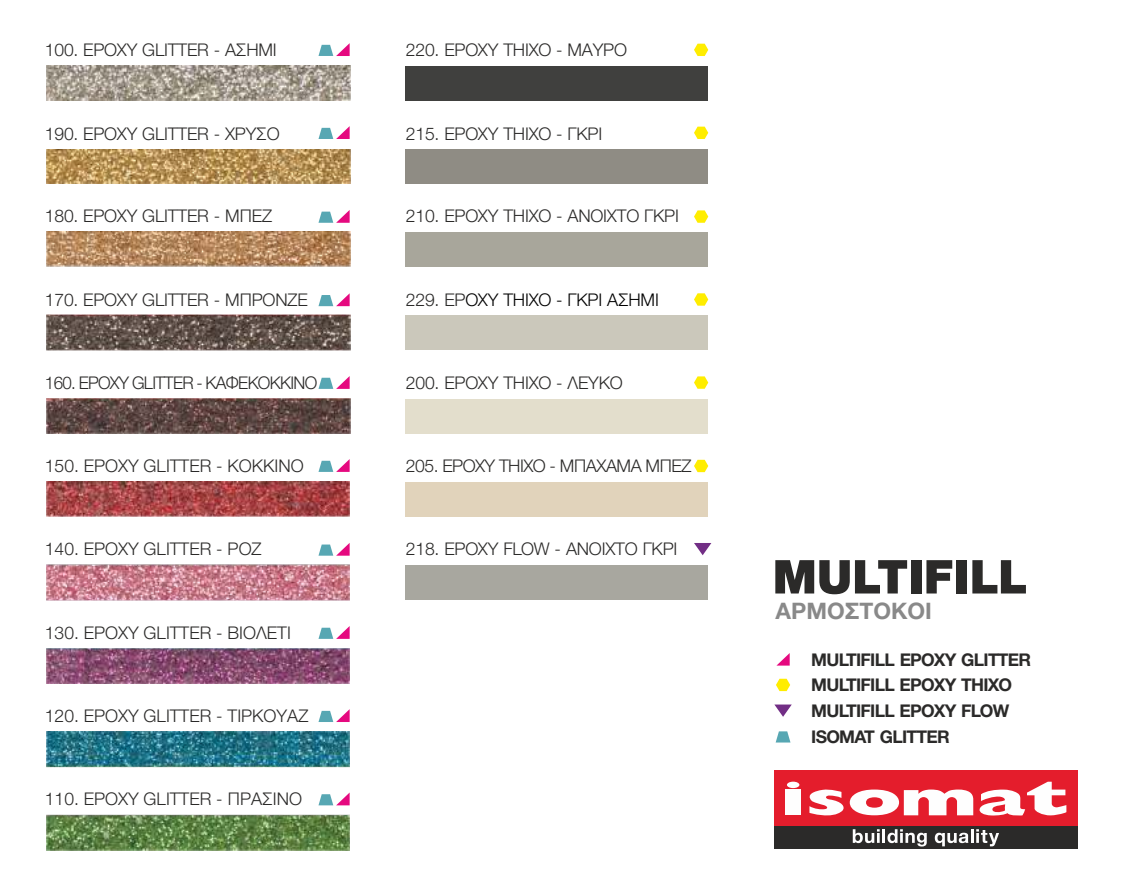
<style>
.page{position:relative;width:1124px;height:893px;background:#fff}
.page>*{position:absolute;margin:0;border:0;box-sizing:border-box;transform-origin:0 0}
.t1{font:700 22.75px "Helvetica Neue LTW1 G";color:#898989}
.t2{font:300 17.5px "Helvetica Neue LTW1 G";letter-spacing:-.01em;color:#2b2a29}
.t3{font:700 17.5px/25.6px "Helvetica Neue LTW1 G";letter-spacing:-.04em;color:#2b2a29}
.t4{font:300 17.5px "Helvetica Neue LTW1 G";letter-spacing:-.04em;color:#2b2a29}
.t5{font:300 17.5px "Helvetica Neue LTW1 G";letter-spacing:-.03em;color:#2b2a29}
.t6{font:300 17.5px "Helvetica Neue LTW1 G";letter-spacing:-.01em;color:#000}
.s1{color:#2b2a29}
</style>
<div class="page">
<div style="left:405px;top:399px;width:303px;height:34px;background:#e3decc"></div>
<svg style="left:694px;top:376px;width:14px;height:13px"></svg>
<div style="left:405px;top:482px;width:303px;height:34px;background:#e1d3bb"></div>
<svg style="left:694px;top:460px;width:14px;height:12px"></svg>
<div style="left:405px;top:232px;width:303px;height:35px;background:#a8a69b"></div>
<div style="left:405px;top:149px;width:303px;height:35px;background:#8f8c84"></div>
<div style="left:405px;top:66px;width:303px;height:35px;background:#40403e"></div>
<img style="left:46px;top:732px;width:303px;height:118px">
<img style="left:46px;top:482px;width:303px;height:201px">
<img style="left:46px;top:232px;width:304px;height:201px">
<img style="left:47px;top:149px;width:303px;height:35px">
<img style="left:47px;top:66px;width:303px;height:35px">
<svg style="left:694px;top:44px;width:14px;height:12px"></svg>
<svg style="left:694px;top:127px;width:14px;height:12px"></svg>
<svg style="left:694px;top:210px;width:14px;height:13px"></svg>
<svg style="left:318px;top:44px;width:31px;height:12px"></svg>
<svg style="left:318px;top:127px;width:31px;height:12px"></svg>
<svg style="left:318px;top:210px;width:31px;height:13px"></svg>
<svg style="left:318px;top:293px;width:31px;height:13px"></svg>
<svg style="left:318px;top:376px;width:31px;height:13px"></svg>
<svg style="left:318px;top:459px;width:31px;height:13px"></svg>
<svg style="left:318px;top:543px;width:31px;height:13px"></svg>
<svg style="left:318px;top:626px;width:31px;height:13px"></svg>
<svg style="left:318px;top:710px;width:31px;height:12px"></svg>
<svg style="left:318px;top:792px;width:31px;height:13px"></svg>
<div style="left:405px;top:565px;width:303px;height:35px;background:#a8a79f"></div>
<svg style="left:694px;top:543px;width:17px;height:12px"></svg>
<div style="left:774px;top:770px;width:303px;height:56px;background:#e41d2c"></div>
<div style="left:774px;top:826px;width:303px;height:23px;background:#2b2a29"></div>
<svg style="left:852px;top:829px;width:27px;height:14px"></svg>
<hr style="left:882px;top:829px;width:3px;height:14px;background:#fefefe">
<svg style="left:887px;top:829px;width:39px;height:17px"></svg>
<div style="left:787px;top:782px;width:12px;height:6px;background:#fefefe;border-radius:50%"></div>
<div style="left:785px;top:790px;width:16px;height:25px;background:#fefefe"></div>
<svg style="left:809px;top:789px;width:164px;height:27px"></svg>
<svg style="left:934px;top:833px;width:34px;height:13px"></svg>
<hr style="left:970px;top:829px;width:3px;height:14px;background:#fefefe">
<svg style="left:976px;top:829px;width:23px;height:17px"></svg>
<svg style="left:979px;top:782px;width:87px;height:34px"></svg>
<svg style="left:775px;top:560px;width:74px;height:34px"></svg>
<svg style="left:855px;top:560px;width:52px;height:33px"></svg>
<div style="left:911px;top:560px;width:10px;height:33px;background:#2b2a29"></div>
<svg style="left:926px;top:560px;width:26px;height:33px"></svg>
<div style="left:956px;top:560px;width:11px;height:33px;background:#2b2a29"></div>
<svg style="left:972px;top:560px;width:53px;height:33px"></svg>
<svg style="left:774px;top:704px;width:17px;height:13px"></svg>
<svg style="left:776px;top:653px;width:13px;height:13px"></svg>
<svg style="left:776px;top:679px;width:14px;height:12px"></svg>
<svg style="left:776px;top:731px;width:14px;height:11px"></svg>
<div style="left:405px;top:315px;width:303px;height:35px;background:#cbc8bb"></div>
<svg style="left:694px;top:293px;width:14px;height:13px"></svg>
<p class="t2" style="left:45px;top:44px;width:233px">100. EPOXY GLITTER - ΑΣΗΜΙ</p>
<p class="t2" style="left:406px;top:44px;width:222px">220. EPOXY THIXO - ΜΑΥΡΟ</p>
<p class="t2" style="left:45px;top:127px;width:236px">190. EPOXY GLITTER - ΧΡΥΣΟ</p>
<p class="t2" style="left:406px;top:127px;width:198px">215. EPOXY THIXO - ΓΚΡΙ</p>
<p class="t2" style="left:45px;top:210px;width:229px">180. EPOXY GLITTER - ΜΠΕΖ</p>
<p class="t2" style="left:406px;top:210px;width:274px">210. EPOXY THIXO - ΑΝΟΙΧΤΟ ΓΚΡΙ</p>
<p class="t2" style="left:45px;top:293px;width:264px">170. EPOXY GLITTER - ΜΠΡΟΝΖΕ</p>
<p class="t6" style="left:406px;top:293px;width:254px"><span class="s1">229. EP</span>OXY THIXO - ΓΚΡΙ ΑΣΗΜΙ</p>
<p class="t4" style="left:45px;top:376px;width:274px">160. EPOXY GLITTER - ΚΑΦΕΚΟΚΚΙΝΟ</p>
<p class="t2" style="left:406px;top:376px;width:218px">200. EPOXY THIXO - ΛΕΥΚΟ</p>
<p class="t2" style="left:45px;top:460px;width:260px">150. EPOXY GLITTER - КΟΚΚΙΝΟ</p>
<p class="t5" style="left:406px;top:460px;width:287px">205. EPOXY THIXO - ΜΠΑΧΑΜΑ ΜΠΕΖ</p>
<p class="t2" style="left:45px;top:543px;width:218px">140. EPOXY GLITTER - РОΖ</p>
<p class="t2" style="left:406px;top:543px;width:273px">218. EPOXY FLOW - ΑΝΟΙΧΤΟ ΓΚΡΙ</p>
<p class="t2" style="left:45px;top:626px;width:247px">130. EPOXY GLITTER - ΒΙΟΛΕΤΙ</p>
<p class="t2" style="left:45px;top:710px;width:265px">120. EPOXY GLITTER - ΤΙΡΚΟΥΑΖ</p>
<h1 class="t1" style="left:775px;top:603px;width:158px">ΑΡΜΟΣΤΟΚΟΙ</h1>
<p class="t3" style="left:811px;top:649px;width:221px">MULTIFILL EPOXY GLITTER<br>MULTIFILL EPOXY THIXO<br>MULTIFILL EPOXY FLOW<br>ISOMAT GLITTER</p>
<p class="t2" style="left:45px;top:793px;width:259px">110. EPOXY GLITTER - ΠΡΑΣΙΝΟ</p>
</div>
